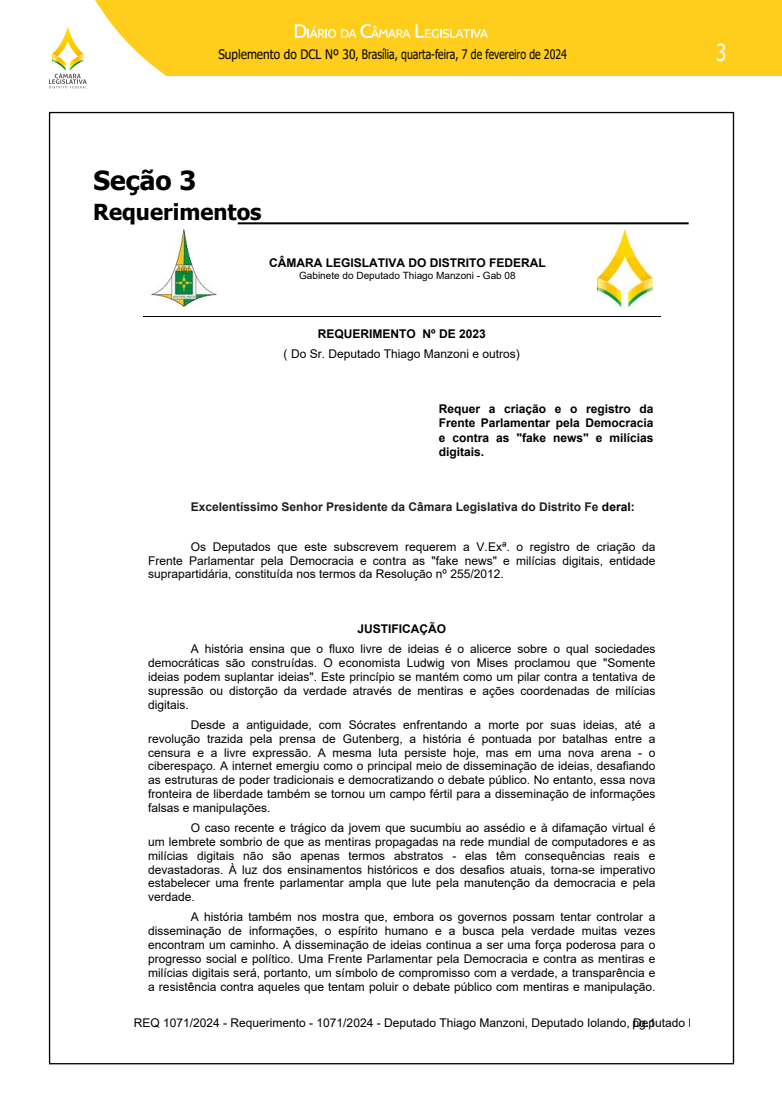
<style>
.page{position:relative;width:782px;height:1105px;background:#fff}
.page>*{position:absolute;margin:0;border:0;box-sizing:border-box;transform-origin:0 0}
.t1{font:700 26.2px "Tahoma";color:#000}
.t2{font:23.6px "Tahoma";color:#fff;scale:.8 1}
.t3{font:700 22px "Tahoma";color:#000}
.t4{font:13.1px "Tahoma";color:#000;scale:.9 1}
.t5{font:12px/13.9px "Arial";color:#000;text-align:justify}
.t6{font:700 12px/14.3px "Arial";color:#000;text-align:justify}
.t7{font:700 12px "Arial";color:#212121}
.t8{font:10px "Arial";color:#000}
.s1{color:#000}
</style>
<div class="page">
<div style="left:0;top:0;width:781px;height:75px;background:#ffcd1c"></div>
<svg style="left:0;top:0;width:165px;height:89px"></svg>
<svg style="left:295px;top:24px;width:193px;height:14px"></svg>
<hr style="left:143px;top:317px;width:517px;height:1px;background:#000">
<img style="left:152px;top:229px;width:64px;height:78px">
<img style="left:597px;top:229px;width:55px;height:78px">
<hr style="left:238px;top:222px;width:450px;height:2px;background:#000">
<p class="t4" style="left:218px;top:46px;width:388px">Suplemento do DCL Nº 30, Brasília, quarta-feira, 7 de fevereiro de 2024</p>
<h2 class="t2" style="left:715px;top:36px;width:14px">3</h2>
<h1 class="t1" style="left:94px;top:162px;width:104px">Seção 3</h1>
<h3 class="t3" style="left:93px;top:196px;width:170px">Requerimentos</h3>
<p class="t6" style="left:269px;top:255px;width:278px">CÂMARA LEGISLATIVA DO DISTRITO FEDERAL</p>
<p class="t8" style="left:299px;top:268px;width:218px">Gabinete do Deputado Thiago Manzoni - Gab 08</p>
<p class="t6" style="left:318px;top:327px;width:169px">REQUERIMENTO Nº DE 2023</p>
<p class="t5" style="left:283px;top:347px;width:238px">( Do Sr. Deputado Thiago Manzoni e outros)</p>
<p class="t6" style="left:438px;top:402px;width:216px">Requer a criação e o registro da Frente Parlamentar pela Democracia e contra as "fake news" e milícias digitais.</p>
<p class="t7" style="left:191px;top:498px;width:445px">Excelentíssimo Senhor Presidente da Câmara Legislativa do Distrito Fe <span class="s1">deral:</span></p>
<p class="t5" style="left:148px;top:539px;width:508px;text-indent:43px">Os Deputados que este subscrevem requerem a V.Exª. o registro de criação da Frente Parlamentar pela Democracia e contra as "fake news" e milícias digitais, entidade suprapartidária, constituída nos termos da Resolução nº 255/2012.</p>
<p class="t6" style="left:357px;top:622px;width:90px">JUSTIFICAÇÃO</p>
<p class="t5" style="left:148px;top:642px;width:508px;text-indent:43px">A história ensina que o fluxo livre de ideias é o alicerce sobre o qual sociedades democráticas são construídas. O economista Ludwig von Mises proclamou que "Somente ideias podem suplantar ideias". Este princípio se mantém como um pilar contra a tentativa de supressão ou distorção da verdade através de mentiras e ações coordenadas de milícias digitais.</p>
<p class="t5" style="left:148px;top:717px;width:508px;text-indent:43px">Desde a antiguidade, com Sócrates enfrentando a morte por suas ideias, até a revolução trazida pela prensa de Gutenberg, a história é pontuada por batalhas entre a censura e a livre expressão. A mesma luta persiste hoje, mas em uma nova arena - o ciberespaço. A internet emergiu como o principal meio de disseminação de ideias, desafiando as estruturas de poder tradicionais e democratizando o debate público. No entanto, essa nova fronteira de liberdade também se tornou um campo fértil para a disseminação de informações falsas e manipulações.</p>
<p class="t5" style="left:148px;top:821px;width:508px;text-indent:43px">O caso recente e trágico da jovem que sucumbiu ao assédio e à difamação virtual é um lembrete sombrio de que as mentiras propagadas na rede mundial de computadores e as milícias digitais não são apenas termos abstratos - elas têm consequências reais e devastadoras. À luz dos ensinamentos históricos e dos desafios atuais, torna-se imperativo estabelecer uma frente parlamentar ampla que lute pela manutenção da democracia e pela verdade.</p>
<p class="t5" style="left:148px;top:910px;width:508px;text-indent:43px">A história também nos mostra que, embora os governos possam tentar controlar a disseminação de informações, o espírito humano e a busca pela verdade muitas vezes encontram um caminho. A disseminação de ideias continua a ser uma força poderosa para o progresso social e político. Uma Frente Parlamentar pela Democracia e contra as mentiras e milícias digitais será, portanto, um símbolo de compromisso com a verdade, a transparência e a resistência contra aqueles que tentam poluir o debate público com mentiras e manipulação.</p>
<p class="t5" style="left:134px;top:1016px;width:645px">REQ 1071/2024 - Requerimento - 1071/2024 - Deputado Thiago Manzoni, Deputado Iolando, Deputado Pastor Daniel de</p>
<p class="t5" style="left:632px;top:1016px;width:25px">pg.1</p>
</div>
